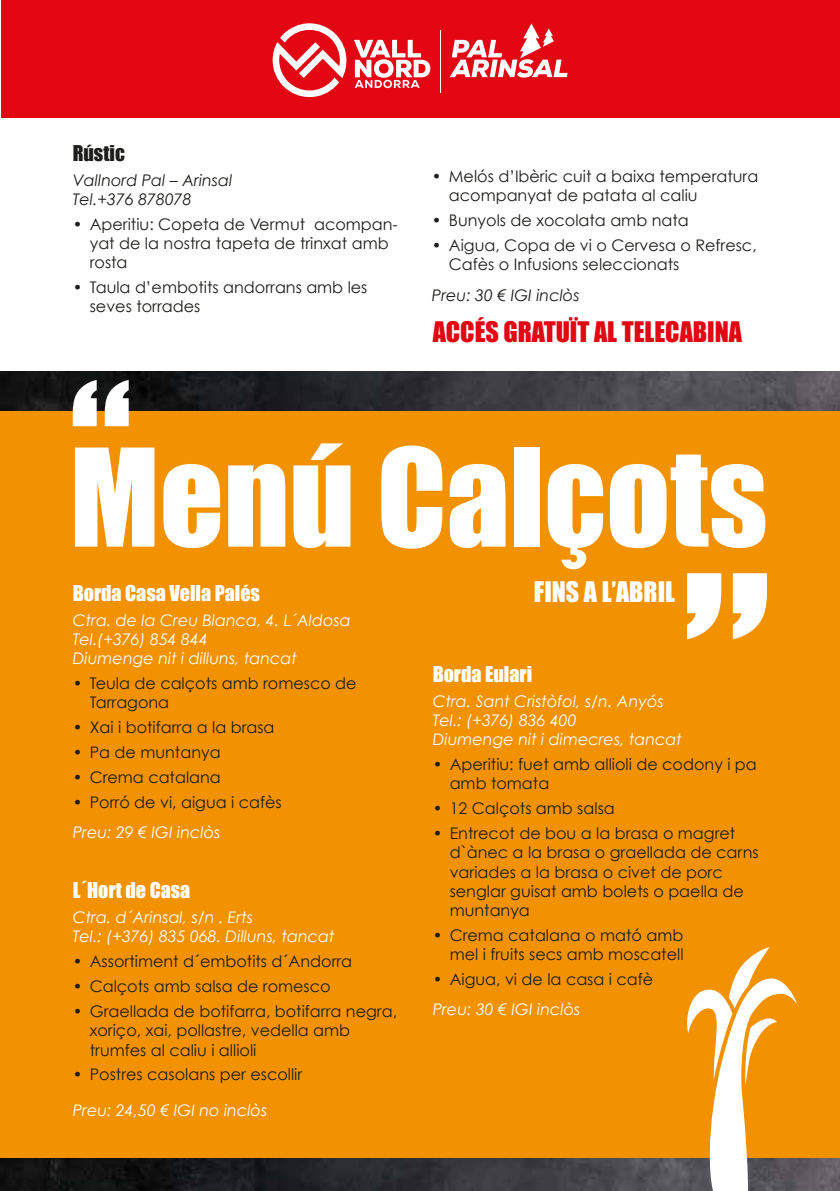
<style>
.page{position:relative;width:840px;height:1191px;background:#fff}
.page>*{position:absolute;margin:0;border:0;box-sizing:border-box;transform-origin:0 0}
.t1{font:125.4px "Impact";color:#fff}
.t2{font:26px "Impact";color:#e30613}
.t3{font:26px "Impact";color:#fff}
.t4{font:20px "Impact";color:#fff}
.t5{font:20px "Impact";color:#1d1d1b}
.t6{font:16px/19.2px "Century Gothic";color:#1d1d1b}
.t7{font:italic 16px/19.2px "Century Gothic";color:#fff}
.t8{font:italic 16px/19.2px "Century Gothic";color:#1d1d1b}
</style>
<div class="page">
<div style="left:1px;top:0;width:838px;height:118px;background:#e30613"></div>
<div style="left:0;top:411px;width:839px;height:780px;background:#f39200"></div>
<svg style="left:687px;top:573px;width:79px;height:66px"></svg>
<svg style="left:272px;top:23px;width:74px;height:74px"></svg>
<svg style="left:354px;top:40px;width:76px;height:48px"></svg>
<hr style="left:439px;top:30px;width:1px;height:62px;background:#fff">
<svg style="left:449px;top:23px;width:118px;height:55px"></svg>
<img style="left:0;top:1158px;width:839px;height:33px">
<img style="left:1px;top:371px;width:838px;height:39px">
<svg style="left:684px;top:947px;width:112px;height:244px"></svg>
<svg style="left:73px;top:380px;width:56px;height:46px"></svg>
<p class="t5" style="left:73px;top:138px;width:54px">Rústic</p>
<p class="t8" style="left:73px;top:170px;width:161px">Vallnord Pal – Arinsal<br>Tel.+376 878078</p>
<p class="t6" style="left:90px;top:214px;width:309px;text-indent:-17px">• Aperitiu: Copeta de Vermut acompan&shy;yat de la nostra tapeta de trinxat amb rosta</p>
<p class="t6" style="left:90px;top:278px;width:279px;text-indent:-17px">• Taula d’embotits andorrans amb les seves torrades</p>
<p class="t6" style="left:448px;top:166px;width:311px;text-indent:-17px">• Melós d’Ibèric cuit a baixa temperatura acompanyat de patata al caliu</p>
<p class="t6" style="left:431px;top:210px;width:258px">• Bunyols de xocolata amb nata</p>
<p class="t6" style="left:448px;top:235px;width:309px;text-indent:-17px">• Aigua, Copa de vi o Cervesa o Refresc,<br>Cafès o Infusions seleccionats</p>
<p class="t8" style="left:431px;top:285px;width:149px">Preu: 30 € IGI inclòs</p>
<h2 class="t2" style="left:432px;top:311px;width:311px">ACCÉS GRATUÏT AL TELECABINA</h2>
<h1 class="t1" style="left:70px;top:400px;width:699px">Menú Calçots</h1>
<p class="t4" style="left:73px;top:577px;width:189px">Borda Casa Vella Palés</p>
<p class="t7" style="left:73px;top:610px;width:279px">Ctra. de la Creu Blanca, 4. L´Aldosa<br>Tel.(+376) 854 844<br>Diumenge nit i dilluns, tancat</p>
<p class="t6" style="left:90px;top:673px;width:268px;text-indent:-17px">• Teula de calçots amb romesco de<br>Tarragona</p>
<p class="t6" style="left:73px;top:717px;width:203px">• Xai i botifarra a la brasa</p>
<p class="t6" style="left:73px;top:742px;width:149px">• Pa de muntanya</p>
<p class="t6" style="left:73px;top:767px;width:149px">• Crema catalana</p>
<p class="t6" style="left:73px;top:792px;width:210px">• Porró de vi, aigua i cafès</p>
<p class="t7" style="left:73px;top:822px;width:149px">Preu: 29 € IGI inclòs</p>
<p class="t4" style="left:73px;top:875px;width:119px">L´Hort de Casa</p>
<p class="t7" style="left:73px;top:907px;width:263px">Ctra. d´Arinsal, s/n . Erts<br>Tel.: (+376) 835 068. Dilluns, tancat</p>
<p class="t6" style="left:73px;top:951px;width:281px">• Assortiment d´embotits d´Andorra</p>
<p class="t6" style="left:73px;top:976px;width:259px">• Calçots amb salsa de romesco</p>
<p class="t6" style="left:90px;top:1001px;width:308px;text-indent:-17px">• Graellada de botifarra, botifarra negra, xoriço, xai, pollastre, vedella amb trumfes al caliu i allioli</p>
<p class="t6" style="left:73px;top:1064px;width:231px">• Postres casolans per escollir</p>
<p class="t7" style="left:73px;top:1100px;width:196px">Preu: 24,50 € IGI no inclòs</p>
<h2 class="t3" style="left:533px;top:571px;width:142px">FINS A L’ABRIL</h2>
<p class="t4" style="left:432px;top:658px;width:101px">Borda Eulari</p>
<p class="t7" style="left:432px;top:691px;width:251px">Ctra. Sant Cristòfol, s/n. Anyós<br>Tel.: (+376) 836 400<br>Diumenge nit i dimecres, tancat</p>
<p class="t6" style="left:449px;top:754px;width:308px;text-indent:-17px">• Aperitiu: fuet amb allioli de codony i pa amb tomata</p>
<p class="t6" style="left:432px;top:798px;width:183px">• 12 Calçots amb salsa</p>
<p class="t6" style="left:449px;top:823px;width:310px;text-indent:-17px">• Entrecot de bou a la brasa o magret d`ànec a la brasa o graellada de carns variades a la brasa o civet de porc senglar guisat amb bolets o paella de muntanya</p>
<p class="t6" style="left:432px;top:925px;width:252px;text-align:right">• Crema catalana o mató amb mel i fruits secs amb moscatell</p>
<p class="t6" style="left:432px;top:969px;width:222px">• Aigua, vi de la casa i cafè</p>
<p class="t7" style="left:432px;top:999px;width:149px">Preu: 30 € IGI inclòs</p>
</div>
